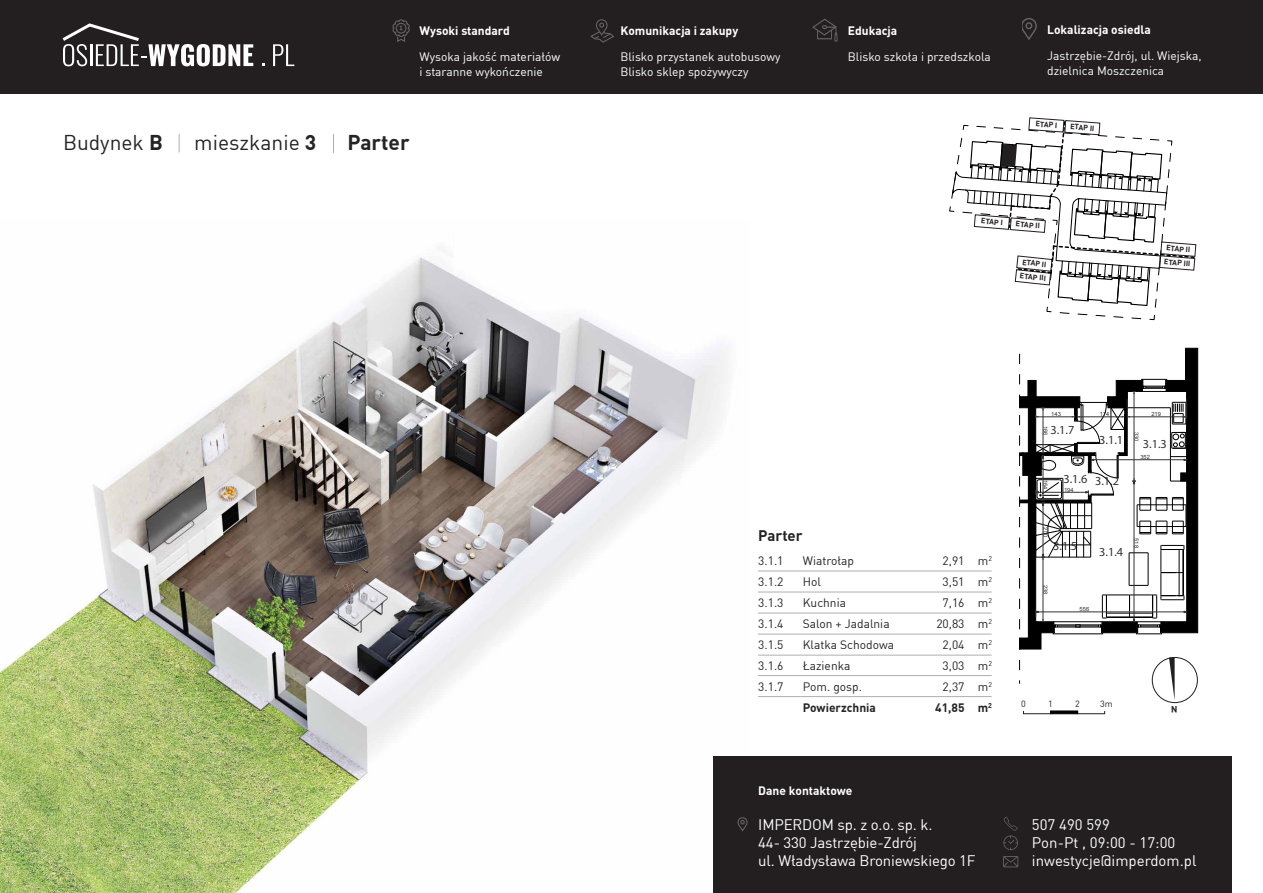
<style>
.page{position:relative;width:1263px;height:893px;background:#fff}
.page>*{position:absolute;margin:0;border:0;box-sizing:border-box;transform-origin:0 0}
.t1{font:21px "DINCE";color:#242424}
.t2{font:700 21px "DINCE";color:#242424}
.t3{font:15px/18px "DINCE";letter-spacing:-.01em;color:#fff}
.t4{font:700 15px "DINCE";color:#242424}
.t5{font:12.3px "Myriad Pro";color:#333232}
.t6{font:12px/15px "DINCE";color:#fff}
.t7{font:12px/21px "DINCE";color:#242424;text-align:justify}
.t8{font:700 12px "DINCE";color:#fff}
.t9{font:700 12px "DINCE";color:#242424}
.t10{font:9px "DINCE";color:#242424}
.t11{font:700 9px "DINCE";color:#242424}
.t12{font:700 7.5px/13.8px "DINCE";color:#231f20}
.t13{font:5.7px "Arial";color:#323232}
.s1{font-family:"Myriad Pro"}
.s2{font-weight:700}
</style>
<div class="page">
<img style="left:0;top:250px;width:749px;height:643px">
<div style="left:713px;top:757px;width:518px;height:136px;background:#231f20"></div>
<div style="left:0;top:0;width:1263px;height:94px;background:#231f20"></div>
<svg style="left:273px;top:44px;width:21px;height:22px"></svg>
<svg style="left:62px;top:23px;width:191px;height:43px"></svg>
<hr style="left:758px;top:571px;width:233px;height:1px;background:#b0afaf">
<hr style="left:758px;top:592px;width:233px;height:1px;background:#b0afaf">
<hr style="left:758px;top:613px;width:233px;height:1px;background:#b0afaf">
<hr style="left:758px;top:634px;width:233px;height:1px;background:#b0afaf">
<hr style="left:758px;top:655px;width:233px;height:1px;background:#b0afaf">
<svg style="left:1003px;top:856px;width:15px;height:11px"></svg>
<svg style="left:1003px;top:817px;width:15px;height:33px"></svg>
<svg style="left:737px;top:817px;width:11px;height:14px"></svg>
<svg style="left:1022px;top:18px;width:15px;height:22px"></svg>
<svg style="left:590px;top:19px;width:24px;height:24px"></svg>
<svg style="left:392px;top:19px;width:18px;height:23px"></svg>
<svg style="left:812px;top:19px;width:26px;height:23px"></svg>
<svg style="left:179px;top:134px;width:1px;height:18px"></svg>
<svg style="left:949px;top:117px;width:247px;height:203px"></svg>
<hr style="left:758px;top:675px;width:233px;height:1px;background:#b0afaf">
<hr style="left:758px;top:696px;width:233px;height:1px;background:#b0afaf">
<svg style="left:333px;top:134px;width:1px;height:19px"></svg>
<svg style="left:1019px;top:347px;width:179px;height:353px"></svg>
<div style="left:1023px;top:711px;width:28px;height:3px;border:1px solid #231f20"></div>
<div style="left:1077px;top:711px;width:28px;height:3px;border:1px solid #231f20"></div>
<svg style="left:1050px;top:710px;width:28px;height:4px"></svg>
<p class="t8" style="left:419px;top:23px;width:92px">Wysoki standard</p>
<p class="t6" style="left:419px;top:49px;width:142px">Wysoka jakość materiałó<span class="s1">w </span>i staranne wykończenie</p>
<h1 class="t1" style="left:63px;top:129px;width:101px">Budynek <span class="s2">B</span></h1>
<h1 class="t1" style="left:194px;top:129px;width:123px">mieszkanie <span class="s2">3</span></h1>
<h1 class="t2" style="left:347px;top:129px;width:64px">Parter</h1>
<p class="t8" style="left:620px;top:23px;width:119px">Komunikacja i zakupy</p>
<p class="t6" style="left:620px;top:49px;width:162px">Blisko przystanek autobusowy<br>Blisko sklep spożywyczy</p>
<p class="t8" style="left:848px;top:23px;width:51px">Edukacja</p>
<p class="t6" style="left:848px;top:49px;width:145px">Blisko szkoła i przedszkola</p>
<p class="t8" style="left:1047px;top:22px;width:105px">Lokalizacja osiedla</p>
<p class="t6" style="left:1047px;top:48px;width:156px">Jastrzębie-Zdrój, ul. Wiejska, dzielnica Moszczenica</p>
<p class="t12" style="left:1036px;top:117px;width:23px;rotate:4deg">ETAP I</p>
<p class="t12" style="left:1071px;top:119px;width:26px;rotate:4deg">ETAP II</p>
<p class="t12" style="left:982px;top:213px;width:23px;rotate:5deg">ETAP I</p>
<p class="t12" style="left:1016px;top:216px;width:26px;rotate:5deg">ETAP II</p>
<p class="t12" style="left:1022px;top:254px;width:28px;rotate:6deg">ETAP II<br>ETAP III</p>
<p class="t12" style="left:1166px;top:240px;width:28px;rotate:5deg">ETAP II<br>ETAP III</p>
<p class="t13" style="left:1051px;top:411px;width:11px">143</p>
<p class="t13" style="left:1151px;top:411px;width:11px">219</p>
<p class="t13" style="left:1140px;top:432px;width:11px;rotate:90deg">330</p>
<p class="t13" style="left:1100px;top:411px;width:11px">174</p>
<p class="t5" style="left:1050px;top:423px;width:25px">3.1.7</p>
<p class="t13" style="left:1049px;top:426px;width:11px;rotate:90deg">166</p>
<p class="t5" style="left:1099px;top:432px;width:25px">3.1.1</p>
<p class="t5" style="left:1143px;top:436px;width:25px">3.1.3</p>
<p class="t13" style="left:1049px;top:480px;width:11px;rotate:90deg">164</p>
<p class="t5" style="left:1063px;top:471px;width:25px">3.1.6</p>
<p class="t13" style="left:1064px;top:486px;width:11px">194</p>
<p class="t5" style="left:1095px;top:473px;width:25px">3.1.2</p>
<p class="t13" style="left:1140px;top:454px;width:11px">352</p>
<p class="t4" style="left:758px;top:526px;width:46px">Parter</p>
<p class="t7" style="left:758px;top:550px;width:27px">3.1.1<br>3.1.2<br>3.1.3<br>3.1.4<br>3.1.5<br>3.1.6<br>3.1.7</p>
<p class="t7" style="left:803px;top:550px;width:93px;text-align:left">Wiatrołap<br>Hol<br>Kuchnia<br>Salon + Jadalnia<br>Klatka Schodowa<br>Łazienka<br>Pom. gosp.</p>
<p class="t9" style="left:803px;top:700px;width:75px">Powierzchnia</p>
<p class="t8" style="left:758px;top:783px;width:96px">Dane kontaktowe</p>
<p class="t7" style="left:936px;top:550px;width:30px;text-align:center">2,91<br>3,51<br>7,16<br>20,83<br>2,04<br>3,03<br>2,37</p>
<p class="t9" style="left:935px;top:700px;width:31px">41,85</p>
<p class="t7" style="left:978px;top:550px;width:16px">m<sup>2 </sup>m<sup>2 </sup>m<sup>2 </sup>m<sup>2 </sup>m<sup>2 </sup>m<sup>2 </sup>m<sup>2 </sup><span class="s2">m</span><sup>2</sup></p>
<p class="t3" style="left:758px;top:815px;width:219px">IMPERDOM sp. z o.o. sp. k.<br>44- 330 Jastrzębie-Zdrój<br>ul. Władysława Broniewskiego 1F</p>
<p class="t13" style="left:1049px;top:527px;width:11px;rotate:90deg">200</p>
<p class="t5" style="left:1053px;top:539px;width:25px">3.1.5</p>
<p class="t5" style="left:1099px;top:544px;width:25px">3.1.4</p>
<p class="t13" style="left:1140px;top:538px;width:11px;rotate:90deg">518</p>
<p class="t13" style="left:1049px;top:585px;width:11px;rotate:90deg">238</p>
<p class="t13" style="left:1080px;top:605px;width:11px">556</p>
<p class="t10" style="left:1021px;top:698px;width:6px">0</p>
<p class="t10" style="left:1048px;top:698px;width:6px">1</p>
<p class="t10" style="left:1075px;top:698px;width:6px">2</p>
<p class="t10" style="left:1100px;top:698px;width:14px">3m</p>
<p class="t11" style="left:1177px;top:715px;width:8px;rotate:-180deg">N</p>
<p class="t3" style="left:1032px;top:815px;width:166px">507 490 599<br>Pon-Pt , 09:00 - 17:00 inwestycje@imperdom.pl</p>
</div>
